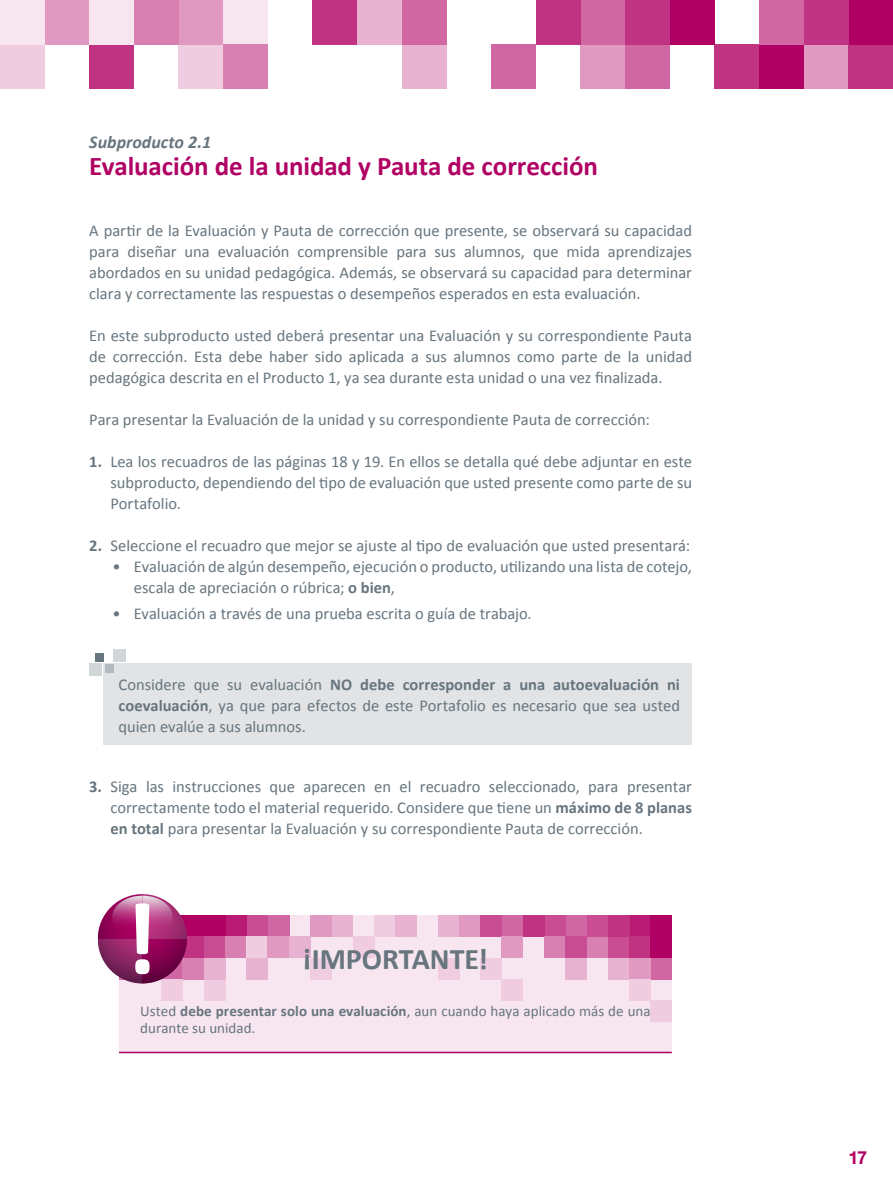
<style>
.page{position:relative;width:893px;height:1191px;background:#fff}
.page>*{position:absolute;margin:0;border:0;box-sizing:border-box;transform-origin:0 0}
.t1{font:700 30px "Calibri";color:#67757e}
.t2{font:700 27px "Calibri";letter-spacing:-.005em;color:#b10064}
.t3{font:italic 700 18px "Calibri";color:#67757e}
.t4{font:700 18px "Helvetica Neue";color:#b10064}
.t5{font:16.5px/21px "Calibri";color:#67757e;text-align:justify}
.t6{font:15px/16.5px "Calibri";color:#67757e}
.s1{font-weight:700}
</style>
<div class="page">
<div style="left:179px;top:45px;width:44px;height:44px;background:#efcce0"></div>
<div style="left:580px;top:45px;width:45px;height:44px;background:#e099c1"></div>
<div style="left:714px;top:45px;width:45px;height:44px;background:#c03383"></div>
<div style="left:804px;top:45px;width:44px;height:44px;background:#e099c1"></div>
<div style="left:313px;top:0;width:44px;height:45px;background:#c03383"></div>
<div style="left:179px;top:0;width:44px;height:45px;background:#e099c1"></div>
<div style="left:580px;top:0;width:45px;height:45px;background:#d066a2"></div>
<div style="left:848px;top:45px;width:45px;height:44px;background:#c03383"></div>
<div style="left:848px;top:0;width:45px;height:45px;background:#b10064"></div>
<div style="left:804px;top:0;width:44px;height:45px;background:#c03383"></div>
<div style="left:223px;top:0;width:45px;height:45px;background:#f7e6f0"></div>
<div style="left:357px;top:0;width:45px;height:45px;background:#e8b3d1"></div>
<div style="left:536px;top:0;width:44px;height:45px;background:#c03383"></div>
<div style="left:670px;top:0;width:44px;height:45px;background:#b10064"></div>
<div style="left:402px;top:45px;width:44px;height:44px;background:#e8b3d1"></div>
<div style="left:625px;top:45px;width:45px;height:44px;background:#d066a2"></div>
<div style="left:759px;top:45px;width:45px;height:44px;background:#b10064"></div>
<div style="left:402px;top:0;width:44px;height:45px;background:#d066a2"></div>
<div style="left:491px;top:45px;width:45px;height:44px;background:#d066a2"></div>
<div style="left:223px;top:45px;width:45px;height:44px;background:#d880b2"></div>
<div style="left:625px;top:0;width:45px;height:45px;background:#c03383"></div>
<div style="left:759px;top:0;width:45px;height:45px;background:#d066a2"></div>
<div style="left:134px;top:0;width:45px;height:45px;background:#d880b2"></div>
<div style="left:89px;top:45px;width:45px;height:44px;background:#c03383"></div>
<div style="left:89px;top:0;width:45px;height:45px;background:#f7e6f0"></div>
<div style="left:45px;top:0;width:44px;height:45px;background:#e099c1"></div>
<div style="left:0;top:45px;width:45px;height:44px;background:#efcce0"></div>
<div style="left:0;top:0;width:45px;height:45px;background:#f7e6f0"></div>
<div style="left:104px;top:663px;width:588px;height:82px;background:#e1e3e5"></div>
<div style="left:95px;top:653px;width:9px;height:8px;background:#67757e"></div>
<div style="left:89px;top:663px;width:13px;height:13px;background:#d1d6d8"></div>
<div style="left:114px;top:649px;width:12px;height:12px;background:#d1d6d8"></div>
<div style="left:105px;top:664px;width:9px;height:9px;background:#b3babf"></div>
<div style="left:119px;top:915px;width:553px;height:138px;background:#f7e6f0"></div>
<div style="left:332px;top:915px;width:21px;height:21px;background:#e8b3d1"></div>
<div style="left:374px;top:915px;width:21px;height:21px;background:#efcce0"></div>
<div style="left:587px;top:936px;width:21px;height:22px;background:#d880b2"></div>
<div style="left:587px;top:915px;width:21px;height:21px;background:#c84d93"></div>
<div style="left:565px;top:915px;width:22px;height:21px;background:#d066a2"></div>
<div style="left:544px;top:915px;width:21px;height:21px;background:#c84d93"></div>
<div style="left:523px;top:915px;width:21px;height:21px;background:#c03383"></div>
<div style="left:502px;top:915px;width:21px;height:21px;background:#d066a2"></div>
<div style="left:438px;top:915px;width:21px;height:21px;background:#e8b3d1"></div>
<div style="left:459px;top:915px;width:21px;height:21px;background:#e099c1"></div>
<div style="left:480px;top:915px;width:22px;height:21px;background:#c84d93"></div>
<div style="left:629px;top:915px;width:22px;height:21px;background:#b91a74"></div>
<div style="left:395px;top:915px;width:22px;height:21px;background:#e8b3d1"></div>
<div style="left:651px;top:915px;width:21px;height:21px;background:#b10064"></div>
<div style="left:310px;top:915px;width:22px;height:21px;background:#e099c1"></div>
<div style="left:268px;top:915px;width:21px;height:21px;background:#d066a2"></div>
<div style="left:247px;top:915px;width:21px;height:21px;background:#c84d93"></div>
<div style="left:225px;top:915px;width:22px;height:21px;background:#b91a74"></div>
<div style="left:204px;top:915px;width:21px;height:21px;background:#b10064"></div>
<div style="left:183px;top:915px;width:21px;height:21px;background:#b10064"></div>
<div style="left:183px;top:936px;width:21px;height:22px;background:#c03383"></div>
<div style="left:204px;top:936px;width:21px;height:22px;background:#c84d93"></div>
<div style="left:225px;top:936px;width:22px;height:22px;background:#d880b2"></div>
<div style="left:247px;top:936px;width:21px;height:22px;background:#efcce0"></div>
<div style="left:268px;top:936px;width:21px;height:22px;background:#e099c1"></div>
<div style="left:289px;top:936px;width:21px;height:22px;background:#e8b3d1"></div>
<div style="left:608px;top:936px;width:21px;height:22px;background:#c84d93"></div>
<div style="left:651px;top:1000px;width:21px;height:21px;background:#efcce0"></div>
<div style="left:502px;top:979px;width:21px;height:21px;background:#efcce0"></div>
<div style="left:544px;top:936px;width:21px;height:22px;background:#d880b2"></div>
<div style="left:565px;top:936px;width:22px;height:22px;background:#c84d93"></div>
<div style="left:629px;top:936px;width:22px;height:22px;background:#c03383"></div>
<div style="left:608px;top:915px;width:21px;height:21px;background:#c03383"></div>
<div style="left:651px;top:958px;width:21px;height:21px;background:#d066a2"></div>
<div style="left:651px;top:936px;width:21px;height:22px;background:#b10064"></div>
<div style="left:353px;top:936px;width:21px;height:22px;background:#efcce0"></div>
<div style="left:565px;top:958px;width:22px;height:21px;background:#e8b3d1"></div>
<div style="left:608px;top:958px;width:21px;height:21px;background:#e8b3d1"></div>
<div style="left:629px;top:958px;width:22px;height:21px;background:#e099c1"></div>
<div style="left:480px;top:958px;width:22px;height:21px;background:#efcce0"></div>
<div style="left:438px;top:958px;width:21px;height:21px;background:#efcce0"></div>
<div style="left:310px;top:958px;width:22px;height:21px;background:#efcce0"></div>
<div style="left:247px;top:958px;width:21px;height:21px;background:#e8b3d1"></div>
<div style="left:183px;top:958px;width:21px;height:21px;background:#d880b2"></div>
<div style="left:629px;top:979px;width:22px;height:21px;background:#efcce0"></div>
<div style="left:502px;top:936px;width:21px;height:22px;background:#e099c1"></div>
<div style="left:204px;top:979px;width:21px;height:21px;background:#efcce0"></div>
<div style="left:204px;top:958px;width:21px;height:21px;background:#e8b3d1"></div>
<div style="left:162px;top:979px;width:21px;height:21px;background:#efcce0"></div>
<hr style="left:119px;top:1051px;width:553px;height:2px;background:#b10064">
<svg style="left:98px;top:894px;width:89px;height:89px"></svg>
<p class="t3" style="left:89px;top:130px;width:124px">Subproducto 2.1</p>
<h2 class="t2" style="left:89px;top:149px;width:510px">Evaluación de la unidad y Pauta de corrección</h2>
<p class="t5" style="left:89px;top:219px;width:604px">A partir de la Evaluación y Pauta de corrección que presente, se observará su capacidad para diseñar una evaluación comprensible para sus alumnos, que mida aprendizajes abordados en su unidad pedagógica. Además, se observará su capacidad para determinar clara y correctamente las respuestas o desempeños esperados en esta evaluación.</p>
<p class="t5" style="left:89px;top:324px;width:604px">En este subproducto usted deberá presentar una Evaluación y su correspondiente Pauta de corrección. Esta debe haber sido aplicada a sus alumnos como parte de la unidad pedagógica descrita en el Producto 1, ya sea durante esta unidad o una vez finalizada.</p>
<p class="t5" style="left:89px;top:408px;width:562px">Para presentar la Evaluación de la unidad y su correspondiente Pauta de corrección:</p>
<p class="t5" style="left:111px;top:450px;width:583px;text-indent:-21px"><span class="s1">1.</span> Lea los recuadros de las páginas 18 y 19. En ellos se detalla qué debe adjuntar en este subproducto, dependiendo del tipo de evaluación que usted presente como parte de su Portafolio.</p>
<p class="t5" style="left:89px;top:534px;width:602px"><span class="s1">2.</span> Seleccione el recuadro que mejor se ajuste al tipo de evaluación que usted presentará:</p>
<p class="t5" style="left:134px;top:555px;width:560px;text-indent:-21px">• Evaluación de algún desempeño, ejecución o producto, utilizando una lista de cotejo, escala de apreciación o rúbrica; <span class="s1">o bien</span>,</p>
<p class="t5" style="left:113px;top:602px;width:421px">• Evaluación a través de una prueba escrita o guía de trabajo.</p>
<p class="t5" style="left:119px;top:673px;width:563px">Considere que su evaluación <span class="s1">NO debe corresponder a una autoevaluación ni coevaluación</span>, ya que para efectos de este Portafolio es necesario que sea usted quien evalúe a sus alumnos.</p>
<p class="t5" style="left:110px;top:775px;width:583px;text-indent:-21px"><span class="s1">3.</span> Siga las instrucciones que aparecen en el recuadro seleccionado, para presentar correctamente todo el material requerido. Considere que tiene un <span class="s1">máximo de 8 planas en total</span> para presentar la Evaluación y su correspondiente Pauta de corrección.</p>
<h1 class="t1" style="left:303px;top:940px;width:186px">¡importante!</h1>
<p class="t6" style="left:140px;top:1002px;width:512px">Usted <span class="s1">debe presentar solo una evaluación</span>, aun cuando haya aplicado más de una durante su unidad.</p>
<p class="t4" style="left:848px;top:1146px;width:20px">17</p>
</div>
